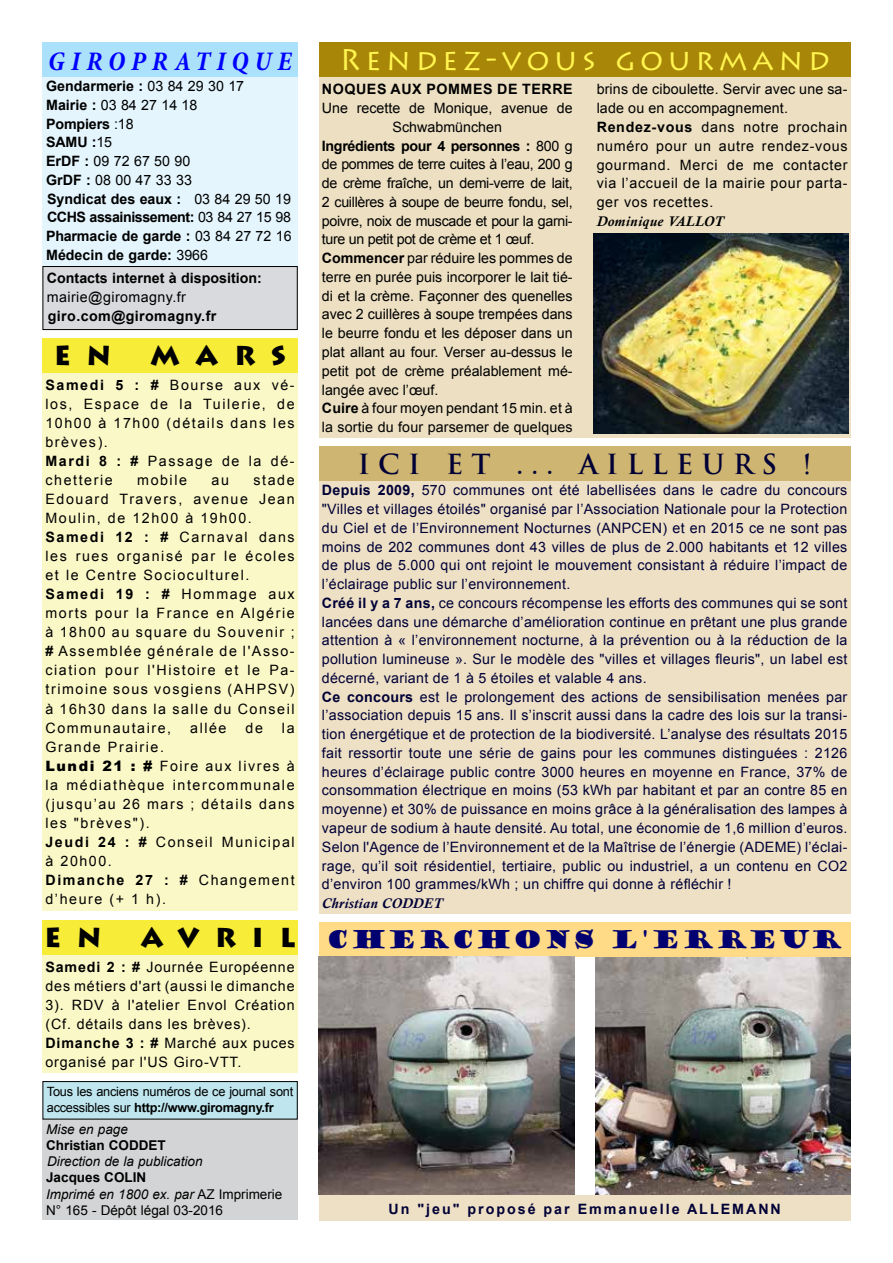
<style>
.page{position:relative;width:893px;height:1263px;background:#fff}
.page>*{position:absolute;margin:0;border:0;box-sizing:border-box;transform-origin:0 0}
.t1{font:30px "Lithos Pro";letter-spacing:.17em;color:#fff450}
.t2{font:700 27px "Trajan Pro";letter-spacing:.31em;color:#000036}
.t3{font:900 27px "Lithos Pro";letter-spacing:.59em;color:#000}
.t4{font:italic 700 condensed 27px "Minion Pro";letter-spacing:.22em;color:#00f}
.t5{font:24px "Goudy Stout";letter-spacing:.03em;color:#000070}
.t6{font:14.25px/18.8px "Arial";letter-spacing:.02em;color:#000036}
.t7{font:14.25px/19px "Arial";letter-spacing:.11em;color:#000}
.t8{font:14.25px/18.8px "Arial";letter-spacing:.05em;color:#000}
.t9{font:14.25px "Arial";color:#000}
.t10{font:700 14.25px/18.8px "Arial";color:#000}
.t11{font:14.25px "Arial";letter-spacing:-.02em;color:#000}
.t12{font:14.25px "Arial";letter-spacing:.01em;color:#000}
.t13{font:700 14.25px "Arial";letter-spacing:.14em;color:#000036}
.t14{font:700 14.25px "Arial";letter-spacing:-.02em;color:#000}
.t15{font:700 14.25px "Arial";letter-spacing:.04em;color:#000}
.t16{font:700 14.25px "Arial";letter-spacing:.03em;color:#000}
.t17{font:14.25px "Arial";letter-spacing:.03em;color:#000}
.t18{font:italic 700 14.25px "Calisto";letter-spacing:.025em;color:#000}
.t19{font:italic 700 14.25px "Calisto";letter-spacing:.02em;color:#000036}
.t20{font:13.5px/16.2px "Arial";color:#000}
.t21{font:italic 13.5px "Arial";color:#000}
.t22{font:700 13.5px "Arial";color:#000}
.t23{font:12.75px/16.5px "Arial";letter-spacing:-.02em;color:#000}
.s1{font-weight:400}
.s2{font-weight:700}
.s3{font-weight:900}
.s4{font-style:italic}
</style>
<div class="page">
<div style="left:43px;top:76px;width:255px;height:189px;background:#e4f5fd"></div>
<div style="left:43px;top:266px;width:254px;height:64px;background:#d8dadd"></div>
<div style="left:43px;top:266px;width:255px;height:64px;border:1px solid #000"></div>
<div style="left:43px;top:1119px;width:255px;height:101px;background:#d3d4d5"></div>
<div style="left:43px;top:43px;width:255px;height:34px;background:#abe1fa"></div>
<div style="left:43px;top:1081px;width:254px;height:38px;background:#bfe6ee"></div>
<div style="left:43px;top:1081px;width:255px;height:38px;border:1px solid #000"></div>
<div style="left:43px;top:372px;width:255px;height:539px;background:#fbf8c8"></div>
<div style="left:43px;top:338px;width:255px;height:34px;background:#f7ec37"></div>
<div style="left:319px;top:77px;width:531px;height:361px;background:#ecdfc2"></div>
<div style="left:319px;top:43px;width:531px;height:34px;background:#a88607"></div>
<div style="left:319px;top:922px;width:531px;height:34px;background:#ffda87"></div>
<div style="left:319px;top:480px;width:531px;height:434px;background:#ede0c5"></div>
<div style="left:319px;top:446px;width:531px;height:34px;background:#cfb572"></div>
<img style="left:594px;top:234px;width:255px;height:199px">
<img style="left:319px;top:957px;width:255px;height:238px">
<img style="left:595px;top:957px;width:255px;height:238px">
<div style="left:319px;top:1195px;width:531px;height:25px;background:#ede0c5"></div>
<div style="left:43px;top:920px;width:255px;height:34px;background:#f7ec37"></div>
<div style="left:43px;top:955px;width:255px;height:118px;background:#fbf8c8"></div>
<h2 class="t4" style="left:48px;top:42px;width:245px">GIROPRATIQUE</h2>
<p class="t10" style="left:46px;top:77px;width:247px">Gendarmerie : <span class="s1">03 84 29 30 17<br></span>Mairie : <span class="s1">03 84 27 14 18<br></span>Pompiers <span class="s1">:18<br></span>SAMU :<span class="s1">15<br></span>ErDF : <span class="s1">09 72 67 50 90<br></span>GrDF : <span class="s1">08 00 47 33 33<br></span>Syndicat des eaux : <span class="s1">03 84 29 50 19<br></span>CCHS assainissement: <span class="s1">03 84 27 15 98<br></span>Pharmacie de garde : <span class="s1">03 84 27 72 16<br></span>Médecin de garde: <span class="s1">3966</span></p>
<p class="t10" style="left:47px;top:269px;width:216px">Contacts internet à disposition:</p>
<p class="t17" style="left:47px;top:287px;width:141px">mairie@giromagny.fr</p>
<p class="t16" style="left:48px;top:306px;width:170px">giro.com@giromagny.fr</p>
<h2 class="t3" style="left:54px;top:339px;width:58px">E N</h2>
<h2 class="t3" style="left:150px;top:339px;width:137px">MARS</h2>
<p class="t7" style="left:45px;top:375px;width:251px"><span class="s2">Samedi 5 : #</span> Bourse aux vé&shy;los, Espace de la Tuilerie, de<br>10h00 à 17h00 (détails dans les brèves).<br><span class="s2">Mardi 8 : #</span> Passage de la dé&shy;chetterie</p>
<p class="t7" style="left:45px;top:470px;width:251px;text-indent:208px">stade<br>Edouard Travers, avenue Jean<br>Moulin, de 12h00 à 19h00.<br><span class="s2">Samedi 12 : #</span> Carnaval dans les rues organisé par le écoles et le Centre Socioculturel.<br><span class="s2">Samedi 19 : #</span> Hommage aux morts pour la France en Algérie à 18h00 au square du Souvenir ; <span class="s2">#</span> Assemblée générale de l'Asso&shy;ciation pour l'Histoire et le Pa&shy;trimoine sous vosgiens (AHPSV) à 16h30 dans la salle du Conseil<br>Communautaire,</p>
<p class="t8" style="left:137px;top:470px;width:51px">mobile</p>
<p class="t8" style="left:212px;top:470px;width:19px">au</p>
<p class="t8" style="left:190px;top:718px;width:38px">allée</p>
<p class="t8" style="left:246px;top:718px;width:19px">de</p>
<p class="t8" style="left:282px;top:718px;width:14px">la</p>
<p class="t7" style="left:45px;top:737px;width:251px">Grande Prairie.<br><span class="s3">Lundi 21 : #</span> Foire aux livres à la médiathèque intercommunale (jusqu’au 26 mars ; détails dans les "brèves").<br><span class="s2">Jeudi 24 : #</span> Conseil Municipal à 20h00.<br><span class="s2">Dimanche 27 : #</span> Changement d’heure (+ 1 h).</p>
<h2 class="t3" style="left:45px;top:921px;width:58px">E N</h2>
<h2 class="t3" style="left:141px;top:921px;width:156px">AVRIL</h2>
<p class="t8" style="left:45px;top:957px;width:251px"><span class="s2">Samedi 2 : #</span> Journée Européenne des métiers d'art (aussi le dimanche<br>3). RDV à l'atelier Envol Création (Cf. détails dans les brèves).<br><span class="s2">Dimanche 3 : #</span> Marché aux puces organisé par l'US Giro-VTT.</p>
<p class="t23" style="left:47px;top:1083px;width:248px">Tous les anciens numéros de ce journal sont accessibles sur <span class="s2">http://www.giromagny.fr</span></p>
<p class="t21" style="left:46px;top:1120px;width:83px">Mise en page</p>
<p class="t22" style="left:46px;top:1136px;width:121px">Christian CODDET</p>
<p class="t21" style="left:47px;top:1153px;width:157px">Direction de la publication</p>
<p class="t20" style="left:46px;top:1169px;width:238px"><span class="s2">Jacques COLIN<br></span><span class="s4">Imprimé en 1800 ex. par</span> AZ Imprimerie<br>N° 165 - Dépôt légal 03-2016</p>
<h1 class="t1" style="left:340px;top:43px;width:492px">Rendez-vous gourmand</h1>
<p class="t15" style="left:322px;top:79px;width:252px">NOQUES AUX POMMES DE TERRE</p>
<p class="t9" style="left:322px;top:98px;width:252px">Une recette de Monique, avenue de</p>
<p class="t9" style="left:393px;top:117px;width:111px">Schwabmünchen</p>
<p class="t14" style="left:322px;top:136px;width:252px">Ingrédients pour 4 personnes : <span class="s1">800 g</span></p>
<p class="t11" style="left:322px;top:155px;width:252px">de pommes de terre cuites à l’eau, 200 g</p>
<p class="t11" style="left:322px;top:173px;width:252px">de crème fraîche, un demi-verre de lait,</p>
<p class="t11" style="left:322px;top:192px;width:252px">2 cuillères à soupe de beurre fondu, sel,</p>
<p class="t11" style="left:322px;top:211px;width:252px">poivre, noix de muscade et pour la garni-</p>
<p class="t11" style="left:322px;top:230px;width:214px">ture un petit pot de crème et 1 œuf.</p>
<p class="t9" style="left:322px;top:248px;width:252px"><span class="s2">Commencer</span> par réduire les pommes de</p>
<p class="t9" style="left:322px;top:267px;width:252px">terre en purée puis incorporer le lait tié-</p>
<p class="t9" style="left:322px;top:286px;width:252px">di et la crème. Façonner des quenelles</p>
<p class="t9" style="left:322px;top:305px;width:252px">avec 2 cuillères à soupe trempées dans</p>
<p class="t9" style="left:322px;top:323px;width:252px">le beurre fondu et les déposer dans un</p>
<p class="t9" style="left:322px;top:342px;width:252px">plat allant au four. Verser au-dessus le</p>
<p class="t9" style="left:322px;top:361px;width:252px">petit pot de crème préalablement mé-</p>
<p class="t9" style="left:322px;top:380px;width:118px">langée avec l’œuf.</p>
<p class="t12" style="left:322px;top:398px;width:252px"><span class="s2">Cuire</span> à four moyen pendant 15 min. et à</p>
<p class="t12" style="left:322px;top:417px;width:252px">la sortie du four parsemer de quelques</p>
<p class="t8" style="left:597px;top:80px;width:252px">brins de ciboulette. Servir avec une sa&shy;lade ou en accompagnement.<br><span class="s2">Rendez-vous</span> dans notre prochain numéro pour un autre rendez-vous gourmand. Merci de me contacter via l’accueil de la mairie pour parta&shy;ger vos recettes.</p>
<p class="t18" style="left:597px;top:213px;width:129px">Dominique VALLOT</p>
<h2 class="t2" style="left:358px;top:448px;width:455px">ICI ET ... AILLEURS !</h2>
<p class="t6" style="left:322px;top:481px;width:527px"><span class="s2">Depuis 2009,</span> 570 communes ont été labellisées dans le cadre du concours "Villes et villages étoilés" organisé par l’Association Nationale pour la Protection du Ciel et de l’Environnement Nocturnes (ANPCEN) et en 2015 ce ne sont pas moins de 202 communes dont 43 villes de plus de 2.000 habitants et 12 villes de plus de 5.000 qui ont rejoint le mouvement consistant à réduire l’impact de l’éclairage public sur l’environnement.<br><span class="s2">Créé il y a 7 ans,</span> ce concours récompense les efforts des communes qui se sont lancées dans une démarche d’amélioration continue en prêtant une plus grande attention à « l’environnement nocturne, à la prévention ou à la réduction de la pollution lumineuse ». Sur le modèle des "villes et villages fleuris", un label est décerné, variant de 1 à 5 étoiles et valable 4 ans.<br><span class="s2">Ce concours</span> est le prolongement des actions de sensibilisation menées par l’association depuis 15 ans. Il s’inscrit aussi dans la cadre des lois sur la transi&shy;tion énergétique et de protection de la biodiversité. L’analyse des résultats 2015 fait ressortir toute une série de gains pour les communes distinguées : 2126 heures d’éclairage public contre 3000 heures en moyenne en France, 37% de consommation électrique en moins (53 kWh par habitant et par an contre 85 en moyenne) et 30% de puissance en moins grâce à la généralisation des lampes à vapeur de sodium à haute densité. Au total, une économie de 1,6 million d’euros.<br>Selon l'Agence de l’Environnement et de la Maîtrise de l’énergie (ADEME) l’éclai&shy;rage, qu’il soit résidentiel, tertiaire, public ou industriel, a un contenu en CO2 d’environ 100 grammes/kWh ; un chiffre qui donne à réfléchir !</p>
<p class="t19" style="left:322px;top:895px;width:123px">Christian CODDET</p>
<h3 class="t5" style="left:326px;top:923px;width:518px">CHERCHONS L'ERREUR</h3>
<p class="t13" style="left:388px;top:1199px;width:394px">Un "jeu" proposé par Emmanuelle ALLEMANN</p>
</div>
